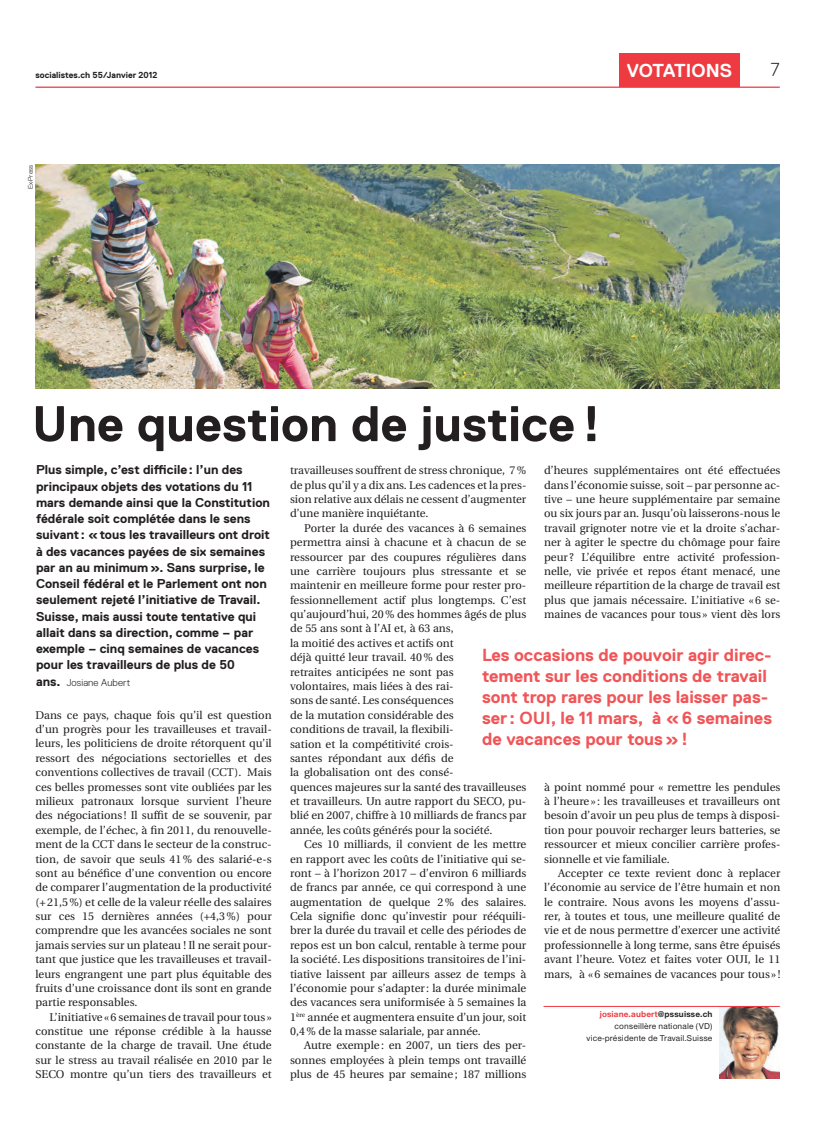
<style>
.page{position:relative;width:833px;height:1134px;background:#fff}
.page>*{position:absolute;margin:0;border:0;box-sizing:border-box;transform-origin:0 0}
.t1{font:700 50px "Replica";color:#231f20}
.t2{font:700 18.75px "Replica";color:#fff}
.t3{font:300 18.75px "Replica";color:#231f20}
.t4{font:700 17.5px/21px "Replica";color:#f05558}
.t5{font:700 12.75px/16.2px "Replica";color:#231f20}
.t6{font:11.25px/14.4px "Utopia";color:#231f20;text-align:justify}
.t7{font:300 10px "Replica";letter-spacing:.01em;color:#231f20}
.t8{font:500 8.75px/11.9px "Nimbus San Nov";letter-spacing:.02em;color:#231f20;text-align:right}
.t9{font:700 8.75px "Replica";color:#231f20}
.t10{font:6.88px "Nimbus San Nov";color:#231f20}
.s1{font-weight:700;font-size:12.75px}
.s2{font-weight:700;color:#ee3a41}
.s3{font-weight:700}
</style>
<div class="page">
<hr style="left:35px;top:87px;width:745px;height:1px;background:#ee3a41">
<div style="left:619px;top:54px;width:120px;height:33px;background:#ee3a41"></div>
<img style="left:719px;top:1007px;width:61px;height:71px">
<hr style="left:543px;top:1006px;width:237px;height:1px;background:#ee3a41">
<img style="left:35px;top:165px;width:745px;height:223px">
<p class="t9" style="left:35px;top:70px;width:123px">socialistes.ch 55/Janvier 2012</p>
<h2 class="t2" style="left:627px;top:61px;width:107px">votations</h2>
<h2 class="t3" style="left:770px;top:59px;width:11px">7</h2>
<p class="t10" style="left:27px;top:189px;width:26px;rotate:-90deg">Ex-Press</p>
<h1 class="t1" style="left:32px;top:396px;width:571px">U ne question de justice!</h1>
<p class="t5" style="left:36px;top:462px;width:235px">Plus simple, c’est difficile: l’un des principaux objets des votations du 11 mars demande ainsi que la Constitution fédérale soit complétée dans le sens suivant : «tous les travailleurs ont droit à des vacances payées de six semaines par an au minimum». Sans surprise, le Conseil fédéral et le Parlement ont non seulement rejeté l’initiative de Travail.<br>Suisse, mais aussi toute tentative qui allait dans sa direction, comme – par exemple – cinq semaines de vacances pour les travailleurs de plus de 50</p>
<p class="t7" style="left:36px;top:677px;width:96px"><span class="s1">ans.</span> Josiane Aubert</p>
<p class="t6" style="left:544px;top:463px;width:238px">d’heures supplémentaires ont été effectuées dans l’économie suisse, soit – par personne ac&shy;tive – une heure supplémentaire par semaine ou six jours par an. Jusqu’où laisserons-nous le travail grignoter notre vie et la droite s’achar&shy;ner à agiter le spectre du chômage pour faire peur? L’équilibre entre activité profession&shy;nelle, vie privée et repos étant menacé, une meilleure répartition de la charge de travail est plus que jamais nécessaire. L’initiative «6 se&shy;maines de vacances pour tous » vient dès lors</p>
<p class="t6" style="left:290px;top:463px;width:238px">travailleuses souffrent de stress chronique, 7% de plus qu’il y a dix ans. Les cadences et la pres&shy;sion relative aux délais ne cessent d’augmenter d’une manière inquiétante.</p>
<p class="t6" style="left:290px;top:521px;width:238px;text-align:left;text-indent:14px">Porter la durée des vacances à 6 semaines permettra ainsi à chacune et à chacun de se ressourcer par des coupures régulières dans une carrière toujours plus stressante et se maintenir en meilleure forme pour rester pro&shy;fessionnellement actif plus longtemps. C’est qu’aujourd’hui, 20% des hommes âgés de plus de 55 ans sont à l’AI et, à 63 ans,<br>la moitié des actives et actifs ont<br>déjà quitté leur travail. 40% des<br>retraites anticipées ne sont pas<br>volontaires, mais liées à des rai-<br>sons de santé. Les conséquences<br>de la mutation considérable des<br>conditions de travail, la flexibili-<br>sation et la compétitivité crois-<br>santes répondant aux défis de<br>la globalisation ont des consé-<br>quences majeures sur la santé des travailleuses et travailleurs. Un autre rapport du SECO, pu&shy;blié en 2007, chiffre à 10 milliards de francs par année, les coûts générés pour la société.</p>
<p class="t6" style="left:290px;top:837px;width:238px;text-indent:14px">Ces 10 milliards, il convient de les mettre en rapport avec les coûts de l’initiative qui se&shy;ront – à l’horizon 2017 – d’environ 6 milliards de francs par année, ce qui correspond à une augmentation de quelque 2% des salaires.<br>Cela signifie donc qu’investir pour rééquili&shy;brer la durée du travail et celle des périodes de repos est un bon calcul, rentable à terme pour la société. Les dispositions transitoires de l’ini&shy;tiative laissent par ailleurs assez de temps à l’économie pour s’adapter: la durée minimale des vacances sera uniformisée à 5 semaines la 1<sup>ère</sup> année et augmentera ensuite d’un jour, soit 0,4% de la masse salariale, par année.</p>
<p class="t6" style="left:290px;top:1038px;width:238px;text-indent:14px">Autre exemple: en 2007, un tiers des per&shy;sonnes employées à plein temps ont travaillé plus de 45 heures par semaine; 187 millions</p>
<h3 class="t4" style="left:482px;top:644px;width:291px">Les occasions de pouvoir agir direc&shy;tement sur les conditions de travail sont trop rares pour les laisser pas&shy;ser : OUI , le 11 mars, à «6 semaines de vacances pour tous»!</h3>
<p class="t6" style="left:35px;top:708px;width:238px">Dans ce pays, chaque fois qu’il est question d’un progrès pour les travailleuses et travail&shy;leurs, les politiciens de droite rétorquent qu’il ressort des négociations sectorielles et des conventions collectives de travail (CCT). Mais ces belles promesses sont vite oubliées par les milieux patronaux lorsque survient l’heure des négociations ! Il suffit de se souvenir, par exemple, de l’échec, à fin 2011, du renouvelle&shy;ment de la CCT dans le secteur de la construc&shy;tion, de savoir que seuls 41% des salarié-e-s sont au bénéfice d’une convention ou encore de comparer l’augmentation de la productivité (+21,5%) et celle de la valeur réelle des salaires sur ces 15 dernières années (+4,3%) pour comprendre que les avancées sociales ne sont jamais servies sur un plateau ! Il ne serait pour&shy;tant que justice que les travailleuses et travail&shy;leurs engrangent une part plus équitable des fruits d’une croissance dont ils sont en grande partie responsables.</p>
<p class="t6" style="left:35px;top:1010px;width:238px;text-indent:14px">L’initiative «6 semaines de travail pour tous » constitue une réponse crédible à la hausse constante de la charge de travail. Une étude sur le stress au travail réalisée en 2010 par le SECO montre qu’un tiers des travailleurs et</p>
<p class="t6" style="left:544px;top:780px;width:238px">à point nommé pour « remettre les pendules à l’heure» : les travailleuses et travailleurs ont besoin d’avoir un peu plus de temps à disposi&shy;tion pour pouvoir recharger leurs batteries, se ressourcer et mieux concilier carrière profes&shy;sionnelle et vie familiale.</p>
<p class="t6" style="left:544px;top:866px;width:238px;text-indent:14px">Accepter ce texte revient donc à replacer l’économie au service de l’être humain et non le contraire. Nous avons les moyens d’assu&shy;rer, à toutes et tous, une meilleure qualité de vie et de nous permettre d’exercer une activité professionnelle à long terme, sans être épuisés avant l’heure. Votez et faites voter OUI, le 11 mars, à «6 semaines de vacances pour tous » !</p>
<p class="t8" style="left:586px;top:1008px;width:127px"><span class="s2">josiane.aubert</span><span class="s3">@pssuisse.ch </span>conseillère nationale (VD) vice-présidente de Travail.Suisse</p>
</div>
